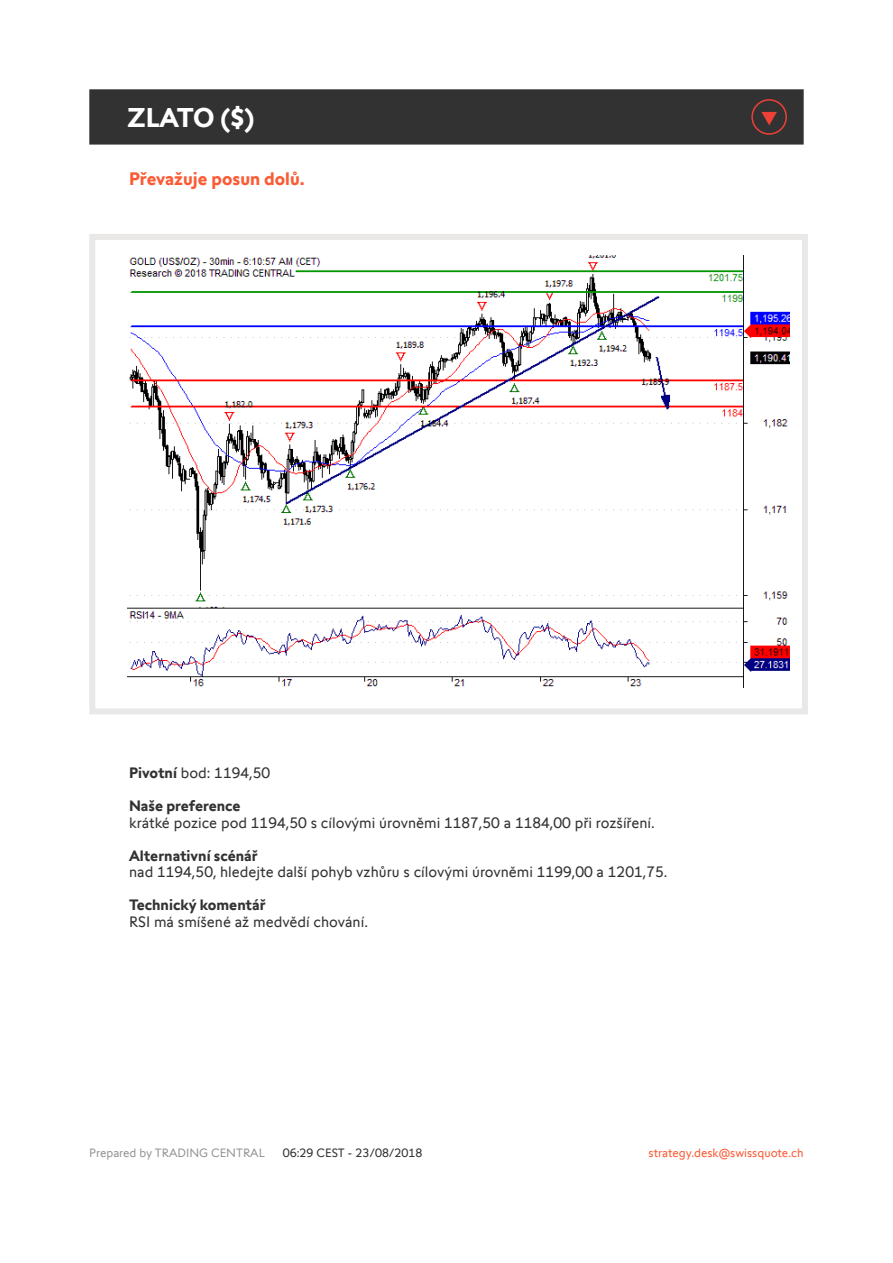
<style>
.page{position:relative;width:893px;height:1263px;background:#fff}
.page>*{position:absolute;margin:0;border:0;box-sizing:border-box;transform-origin:0 0}
.t1{font:700 27px "Swissquote CT";letter-spacing:-.015em;color:#fff}
.t2{font:700 18px "Swissquote CT";color:#fa5b35}
.t3{font:15px "Swissquote CT";color:#323232}
.t4{font:700 15px "Swissquote CT";color:#323232}
.t5{font:12px "Swissquote CT";color:#fa5b35}
.t6{font:12px "Swissquote CT";color:#939598}
.t7{font:12px "Swissquote CT";color:#323232}
.s1{font-weight:700}
</style>
<div class="page">
<div style="left:89px;top:234px;width:719px;height:480px;border:6px solid #e9e8e7"></div>
<div style="left:89px;top:89px;width:715px;height:56px;background:#323232;border:2px solid #323232"></div>
<img style="left:128px;top:255px;width:661px;height:432px">
<svg style="left:751px;top:99px;width:36px;height:36px"></svg>
<h1 class="t1" style="left:128px;top:101px;width:128px">ZLATO ($)</h1>
<p class="t2" style="left:129px;top:168px;width:177px">Převažuje posun dolů.</p>
<p class="t3" style="left:129px;top:764px;width:143px"><span class="s1">Pivotní</span> bod: 1194,50</p>
<p class="t4" style="left:129px;top:797px;width:113px">Naše preference</p>
<p class="t3" style="left:129px;top:814px;width:527px">krátké pozice pod 1194,50 s cílovými úrovněmi 1187,50 a 1184,00 při rozšíření.</p>
<p class="t4" style="left:129px;top:846px;width:130px">Alternativní scénář</p>
<p class="t3" style="left:129px;top:863px;width:540px">nad 1194,50, hledejte další pohyb vzhůru s cílovými úrovněmi 1199,00 a 1201,75.</p>
<p class="t4" style="left:129px;top:896px;width:138px">Technický komentář</p>
<p class="t3" style="left:129px;top:913px;width:240px">RSI má smíšené až medvědí chování.</p>
<p class="t6" style="left:89px;top:1145px;width:177px">Prepared by TRADING CENTRAL</p>
<p class="t7" style="left:283px;top:1145px;width:141px">06:29 CEST - 23/08/2018</p>
<p class="t5" style="left:649px;top:1145px;width:157px">strategy.desk@swissquote.ch</p>
</div>
